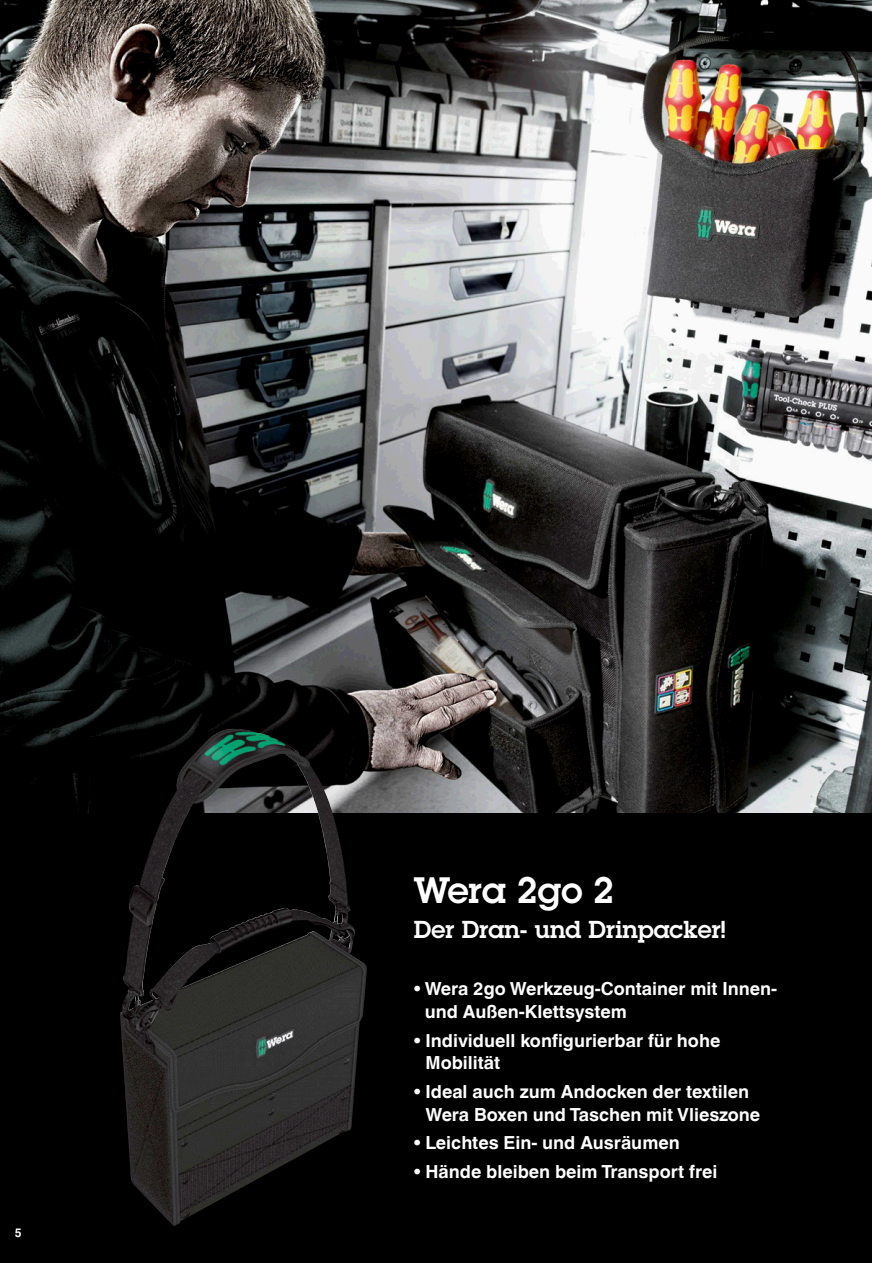
<style>
.page{position:relative;width:872px;height:1263px;background:#000}
.page>*{position:absolute;margin:0;border:0;box-sizing:border-box;transform-origin:0 0}
.t1{font:600 36px "Lubalin Graph Std";color:#fefefe}
.t2{font:600 24px "Lubalin Graph Std";color:#fefefe}
.t3{font:700 18px/22.5px "Helvetica World";color:#fefefe}
.t4{font:700 12px "Helvetica World";color:#fefefe}
</style>
<div class="page">
<img style="left:0;top:0;width:872px;height:812px">
<img style="left:120px;top:729px;width:247px;height:497px">
<p class="t4" style="left:15px;top:1225px;width:8px">5</p>
<h1 class="t1" style="left:414px;top:866px;width:202px">Wera 2go 2</h1>
<h2 class="t2" style="left:414px;top:914px;width:313px">Der Dran- und Drinpacker!</h2>
<p class="t3" style="left:425px;top:978px;width:354px;text-indent:-11px">• Wera 2go Werkzeug-Container mit Innen&shy;und Außen-Klettsystem</p>
<p class="t3" style="left:425px;top:1029px;width:296px;text-indent:-12px">• Individuell konfigurierbar für hohe<br>Mobilität</p>
<p class="t3" style="left:425px;top:1080px;width:336px;text-indent:-12px">• Ideal auch zum Andocken der textilen<br>Wera Boxen und Taschen mit Vlieszone</p>
<p class="t3" style="left:414px;top:1132px;width:267px">• Leichtes Ein- und Ausräumen</p>
<p class="t3" style="left:414px;top:1161px;width:305px">• Hände bleiben beim Transport frei</p>
</div>
